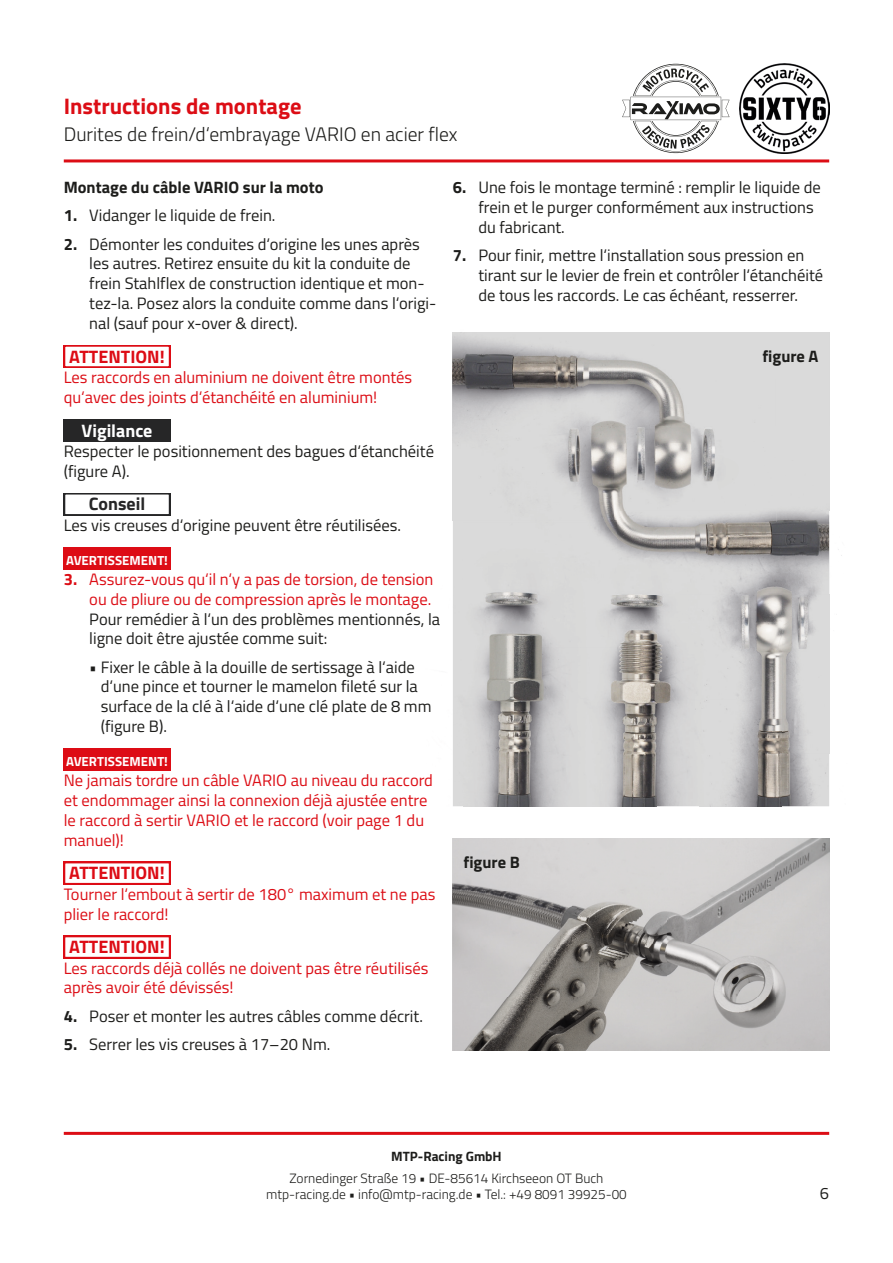
<style>
.page{position:relative;width:893px;height:1263px;background:#fff}
.page>*{position:absolute;margin:0;border:0;box-sizing:border-box;transform-origin:0 0}
.t1{font:700 22.5px "Titillium Web";color:#dc0d15}
.t2{font:300 19.5px "Titillium Web";color:#1d1d1b}
.t3{font:700 18px "Titillium Web";color:#dd0c15}
.t4{font:700 18px "Titillium Web";color:#fff}
.t5{font:700 18px "Titillium Web";color:#262627}
.t6{font:16.5px/19.8px "Titillium Web";color:#1d1d1b}
.t7{font:16.5px/19.8px "Titillium Web";color:#dc0d15}
.t8{font:700 16.5px "Titillium Web";color:#1d1d1b}
.t9{font:300 13.5px/16.2px "Titillium Web";color:#1d1d1b;text-align:center}
.t10{font:700 13.5px "Titillium Web";color:#1d1d1b}
.t11{font:700 13.2px "Titillium Web";color:#fff}
.s1{font-weight:700}
</style>
<div class="page">
<hr style="left:64px;top:1132px;width:765px;height:3px;background:#dc0d15">
<hr style="left:64px;top:159px;width:765px;height:3px;background:#dc0d15">
<img style="left:829px;top:427px;width:13px;height:327px">
<img style="left:782px;top:595px;width:47px;height:158px">
<img style="left:782px;top:753px;width:47px;height:53px">
<img style="left:618px;top:806px;width:53px;height:1px">
<img style="left:700px;top:595px;width:82px;height:211px">
<img style="left:657px;top:595px;width:43px;height:105px">
<img style="left:657px;top:700px;width:43px;height:106px">
<img style="left:463px;top:595px;width:194px;height:211px">
<img style="left:453px;top:333px;width:322px;height:140px">
<img style="left:453px;top:473px;width:165px;height:47px">
<img style="left:618px;top:427px;width:211px;height:84px">
<img style="left:776px;top:511px;width:53px;height:84px">
<img style="left:618px;top:511px;width:158px;height:12px">
<img style="left:494px;top:523px;width:288px;height:72px">
<div style="left:453px;top:520px;width:41px;height:75px;background:#dadada"></div>
<img style="left:494px;top:520px;width:163px;height:3px">
<svg style="left:64px;top:345px;width:106px;height:23px"></svg>
<div style="left:64px;top:419px;width:106px;height:23px;background:#262627"></div>
<svg style="left:64px;top:493px;width:106px;height:22px"></svg>
<div style="left:64px;top:547px;width:106px;height:23px;background:#dd0c15"></div>
<div style="left:64px;top:748px;width:106px;height:23px;background:#dd0c15"></div>
<svg style="left:64px;top:862px;width:106px;height:22px"></svg>
<svg style="left:64px;top:936px;width:106px;height:22px"></svg>
<img style="left:453px;top:838px;width:376px;height:212px">
<svg style="left:622px;top:64px;width:107px;height:89px"></svg>
<img style="left:740px;top:64px;width:89px;height:89px">
<h1 class="t1" style="left:64px;top:89px;width:239px">Instructions de montage</h1>
<p class="t2" style="left:64px;top:120px;width:395px">Durites de frein/d‘embrayage VARIO en acier flex</p>
<p class="t8" style="left:64px;top:175px;width:261px">Montage du câble VARIO sur la moto</p>
<p class="t6" style="left:64px;top:205px;width:213px"><span class="s1">1.</span> Vidanger le liquide de frein.</p>
<p class="t6" style="left:89px;top:233px;width:349px;text-indent:-26px"><span class="s1">2.</span> Démonter les conduites d‘origine les unes après les autres. Retirez ensuite du kit la conduite de frein Stahlflex de construction identique et mon&shy;tez-la. Posez alors la conduite comme dans l‘origi&shy;nal (sauf pour x-over &amp; direct).</p>
<p class="t3" style="left:69px;top:343px;width:97px">ATTENTION!</p>
<p class="t7" style="left:64px;top:367px;width:350px">Les raccords en aluminium ne doivent être montés qu‘avec des joints d‘étanchéité en aluminium!</p>
<p class="t4" style="left:82px;top:416px;width:72px">Vigilance</p>
<p class="t6" style="left:64px;top:440px;width:372px">Respecter le positionnement des bagues d‘étanchéité (figure A).</p>
<p class="t5" style="left:89px;top:490px;width:58px">Conseil</p>
<p class="t6" style="left:64px;top:514px;width:339px">Les vis creuses d‘origine peuvent être réutilisées.</p>
<p class="t11" style="left:66px;top:550px;width:103px">AVERTISSEMENT!</p>
<p class="t7" style="left:64px;top:568px;width:371px;text-align:right"><span class="s1">3.</span> Assurez-vous qu‘il n‘y a pas de torsion, de tension ou de pliure ou de compression après le montage.</p>
<p class="t6" style="left:89px;top:608px;width:352px">Pour remédier à l‘un des problèmes mentionnés, la ligne doit être ajustée comme suit:</p>
<p class="t6" style="left:101px;top:656px;width:332px;text-indent:-11px">• Fixer le câble à la douille de sertissage à l‘aide d‘une pince et tourner le mamelon fileté sur la surface de la clé à l‘aide d‘une clé plate de 8 mm (figure B).</p>
<p class="t11" style="left:66px;top:751px;width:103px">AVERTISSEMENT!</p>
<p class="t7" style="left:64px;top:770px;width:371px">Ne jamais tordre un câble VARIO au niveau du raccord et endommager ainsi la connexion déjà ajustée entre le raccord à sertir VARIO et le raccord (voir page 1 du manuel)!</p>
<p class="t3" style="left:69px;top:859px;width:97px">ATTENTION!</p>
<p class="t7" style="left:64px;top:883px;width:373px">Tourner l‘embout à sertir de 180° maximum et ne pas plier le raccord!</p>
<p class="t3" style="left:69px;top:933px;width:97px">ATTENTION!</p>
<p class="t7" style="left:64px;top:957px;width:366px">Les raccords déjà collés ne doivent pas être réutilisés après avoir été dévissés!</p>
<p class="t6" style="left:64px;top:1005px;width:361px"><span class="s1">4.</span> Poser et monter les autres câbles comme décrit.</p>
<p class="t6" style="left:64px;top:1033px;width:268px"><span class="s1">5.</span> Serrer les vis creuses à 17–20 Nm.</p>
<p class="t6" style="left:478px;top:177px;width:344px;text-indent:-26px"><span class="s1">6.</span> Une fois le montage terminé : remplir le liquide de frein et le purger conformément aux instructions du fabricant.</p>
<p class="t6" style="left:478px;top:244px;width:346px;text-indent:-26px"><span class="s1">7.</span> Pour finir, mettre l‘installation sous pression en tirant sur le levier de frein et contrôler l‘étanchéité de tous les raccords. Le cas échéant, resserrer.</p>
<p class="t8" style="left:463px;top:849px;width:58px">figure B</p>
<p class="t8" style="left:762px;top:344px;width:58px">figure A</p>
<p class="t10" style="left:391px;top:1146px;width:112px">MTP-Racing GmbH</p>
<p class="t9" style="left:266px;top:1169px;width:362px">Zornedinger Straße 19 • DE-85614 Kirchseeon OT Buch mtp-racing.de • info@mtp-racing.de • Tel.: +49 8091 39925-00</p>
<p class="t6" style="left:820px;top:1183px;width:11px">6</p>
</div>
